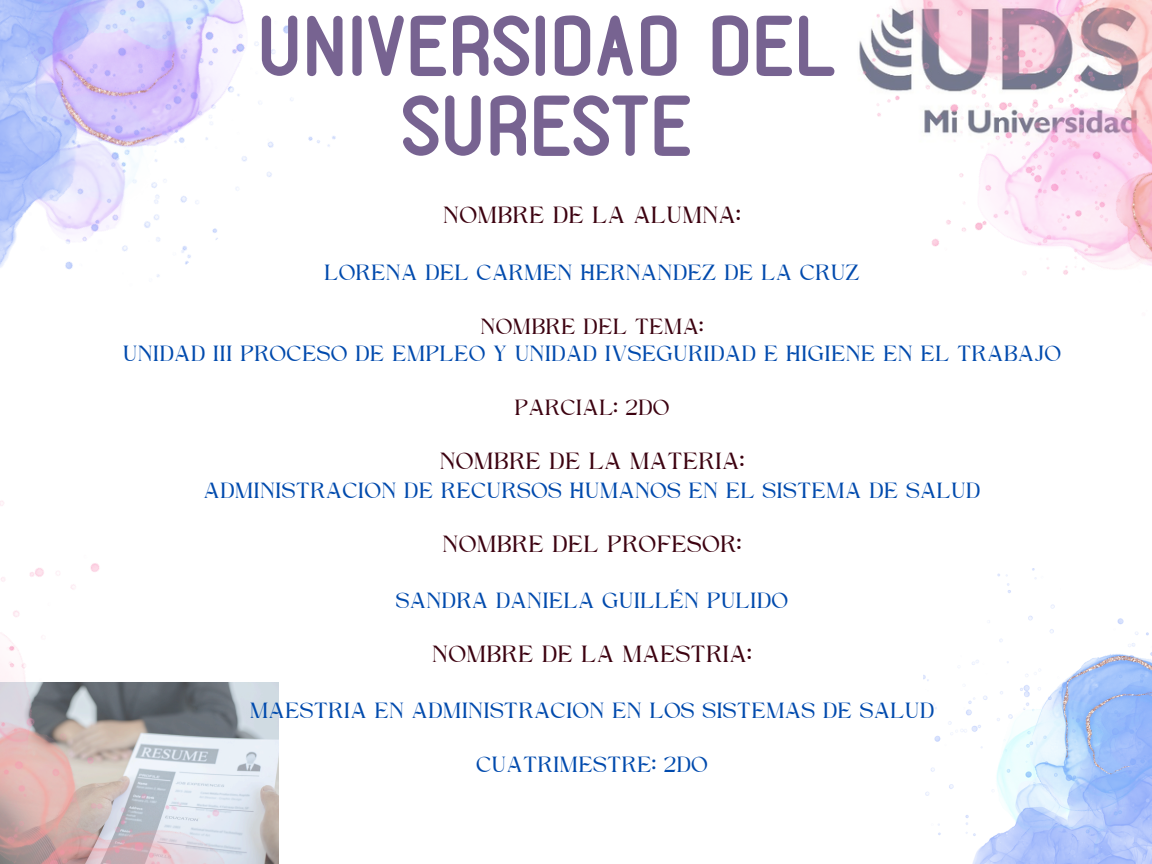
<style>
.page{position:relative;width:1152px;height:864px;background:#fff}
.page>*{position:absolute;margin:0;border:0;box-sizing:border-box;transform-origin:0 0}
.t1{font:700 81px/79.8px "VDS";letter-spacing:.02em;color:#776391;text-align:center}
.t2{font:24px "Higuen";letter-spacing:.04em;color:#3c0210}
.t3{font:22.5px "Higuen";letter-spacing:.04em;color:#004aad}
.t4{font:22.5px "Higuen";letter-spacing:.04em;color:#3c0210}
</style>
<div class="page">
<img style="left:0;top:0;width:336px;height:277px">
<img style="left:859px;top:0;width:293px;height:275px">
<img style="left:924px;top:569px;width:228px;height:295px">
<img style="left:0;top:501px;width:279px;height:363px">
<p class="t1" style="left:258px;top:5px;width:579px">UNIVERSIDAD DEL<br>SURESTE</p>
<p class="t2" style="left:444px;top:205px;width:298px">NOMBRE DE LA ALUMNA:</p>
<h1 class="t3" style="left:325px;top:263px;width:537px">LORENA DEL CARMEN HERNANDEZ DE LA CRUZ</h1>
<p class="t4" style="left:481px;top:317px;width:224px">NOMBRE DEL TEMA:</p>
<p class="t3" style="left:123px;top:344px;width:939px">UNIDAD III PROCESO DE EMPLEO Y UNIDAD IVSEGURIDAD E HIGIENE EN EL TRABAJO</p>
<p class="t4" style="left:515px;top:398px;width:156px">PARCIAL: 2DO</p>
<p class="t2" style="left:440px;top:451px;width:305px">NOMBRE DE LA MATERIA:</p>
<p class="t3" style="left:204px;top:481px;width:778px">ADMINISTRACION DE RECURSOS HUMANOS EN EL SISTEMA DE SALUD</p>
<p class="t2" style="left:443px;top:534px;width:300px">NOMBRE DEL PROFESOR:</p>
<p class="t3" style="left:397px;top:591px;width:393px">SANDRA DANIELA GUILLÉN PULIDO</p>
<p class="t2" style="left:433px;top:644px;width:320px">NOMBRE DE LA MAESTRIA:</p>
<p class="t3" style="left:250px;top:702px;width:685px">MAESTRIA EN ADMINISTRACION EN LOS SISTEMAS DE SALUD</p>
<p class="t3" style="left:477px;top:756px;width:233px">CUATRIMESTRE: 2DO</p>
</div>
